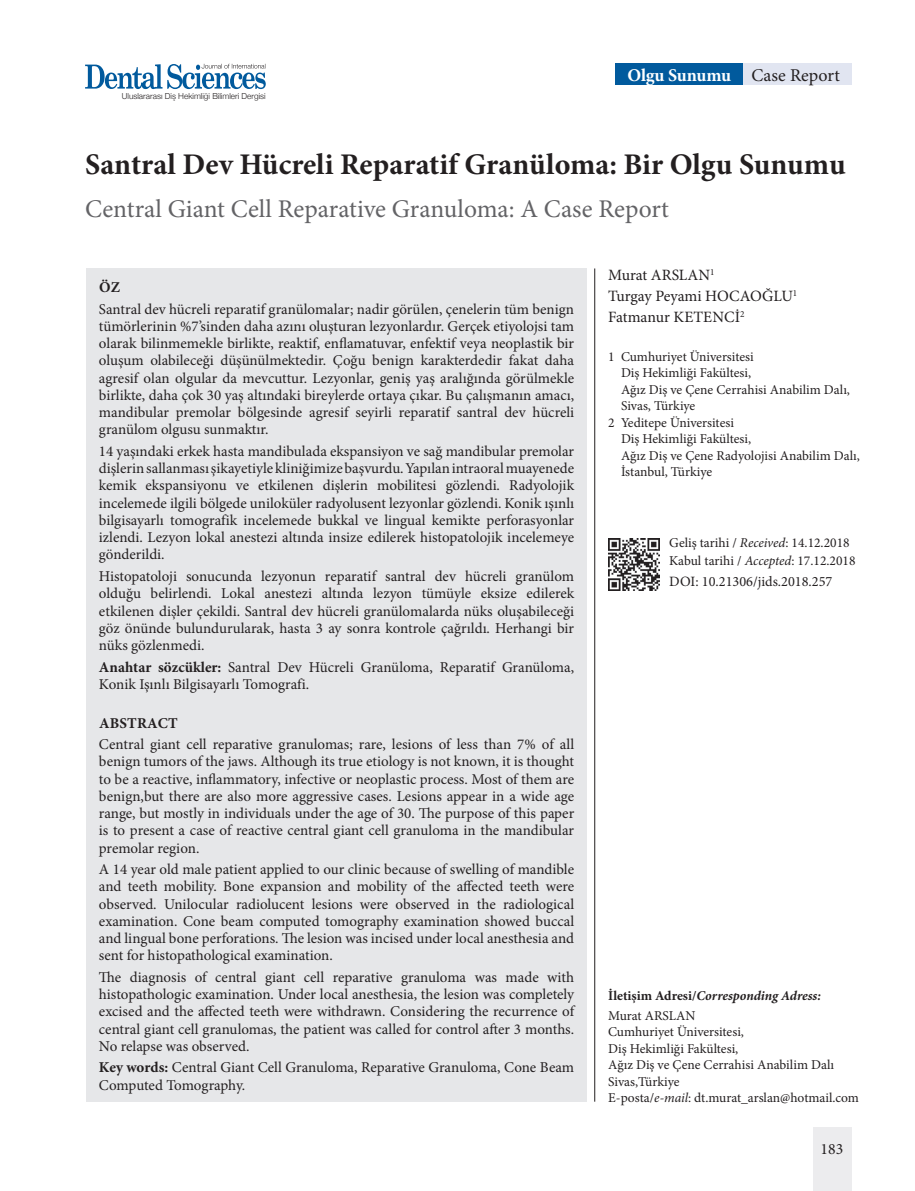
<style>
.page{position:relative;width:915px;height:1191px;background:#fff}
.page>*{position:absolute;margin:0;border:0;box-sizing:border-box;transform-origin:0 0}
.t1{font:700 30px "Minion Pro";color:#231f20}
.t2{font:25.5px "Minion Pro";color:#636366}
.t3{font:700 18px "Minion Pro";letter-spacing:-.01em;color:#fff}
.t4{font:15.75px/21px "Minion Pro";color:#231f20}
.t5{font:15px/17.2px "Minion Pro";color:#231f20;text-align:justify}
.t6{font:700 15px "Minion Pro";letter-spacing:.01em;color:#231f20}
.t7{font:14.25px "Minion Pro";color:#231f20}
.t8{font:13.5px/16.4px "Minion Pro";color:#231f20}
.t9{font:italic 700 13.5px/20px "Minion Pro";letter-spacing:-.005em;color:#231f20}
.t10{font:300 8.25px "Helvetica Neue";color:#231f20}
.s1{font-weight:400;color:#231f20}
.s2{font-weight:700}
.s3{font-style:italic}
.s4{font-style:normal}
.s5{font-weight:400;font-style:normal}
</style>
<div class="page">
<div style="left:812px;top:1127px;width:38px;height:64px;background:#ececee"></div>
<svg style="left:85px;top:64px;width:181px;height:25px"></svg>
<hr style="left:594px;top:268px;width:1px;height:833px;background:#231f20">
<img style="left:608px;top:538px;width:51px;height:52px">
<div style="left:86px;top:268px;width:500px;height:834px;background:#e6e7e9"></div>
<div style="left:615px;top:64px;width:127px;height:21px;background:#015a9d"></div>
<div style="left:742px;top:64px;width:108px;height:21px;background:#e1e5f1"></div>
<p class="t10" style="left:122px;top:89px;width:145px">Uluslararası Diş Hekimliği Bilimleri Dergisi</p>
<p class="t3" style="left:627px;top:63px;width:214px">Olgu Sunumu <span class="s1">Case Report</span></p>
<h1 class="t1" style="left:85px;top:143px;width:761px">Santral Dev Hücreli Reparatif Granüloma: Bir Olgu Sunumu</h1>
<h2 class="t2" style="left:85px;top:192px;width:585px">Central Giant Cell Reparative Granuloma: A Case Report</h2>
<p class="t6" style="left:99px;top:277px;width:22px">ÖZ</p>
<p class="t5" style="left:99px;top:300px;width:476px">Santral dev hücreli reparatif granülomalar; nadir görülen, çenelerin tüm benign tümörlerinin %7’sinden daha azını oluşturan lezyonlardır. Gerçek etiyolojsi tam olarak bilinmemekle birlikte, reaktif, enflamatuvar, enfektif veya neoplastik bir oluşum olabileceği düşünülmektedir. Çoğu benign karakterdedir fakat daha agresif olan olgular da mevcuttur. Lezyonlar, geniş yaş aralığında görülmekle birlikte, daha çok 30 yaş altındaki bireylerde ortaya çıkar. Bu çalışmanın amacı, mandibular premolar bölgesinde agresif seyirli reparatif santral dev hücreli granülom olgusu sunmaktır.</p>
<p class="t5" style="left:99px;top:442px;width:476px">14 yaşındaki erkek hasta mandibulada ekspansiyon ve sağ mandibular premolar dişlerin sallanması şikayetiyle kliniğimize başvurdu. Yapılan intraoral muayenede kemik ekspansiyonu ve etkilenen dişlerin mobilitesi gözlendi. Radyolojik incelemede ilgili bölgede uniloküler radyolusent lezyonlar gözlendi. Konik ışınlı bilgisayarlı tomografik incelemede bukkal ve lingual kemikte perforasyonlar izlendi. Lezyon lokal anestezi altında insize edilerek histopatolojik incelemeye gönderildi.</p>
<p class="t5" style="left:99px;top:567px;width:476px">Histopatoloji sonucunda lezyonun reparatif santral dev hücreli granülom olduğu belirlendi. Lokal anestezi altında lezyon tümüyle eksize edilerek etkilenen dişler çekildi. Santral dev hücreli granülomalarda nüks oluşabileceği göz önünde bulundurularak, hasta 3 ay sonra kontrole çağrıldı. Herhangi bir nüks gözlenmedi.</p>
<p class="t5" style="left:99px;top:658px;width:476px"><span class="s2">Anahtar sözcükler:</span> Santral Dev Hücreli Granüloma, Reparatif Granüloma,<br>Konik Işınlı Bilgisayarlı Tomografi.</p>
<p class="t6" style="left:99px;top:712px;width:80px">ABSTRACT</p>
<p class="t5" style="left:99px;top:735px;width:476px">Central giant cell reparative granulomas; rare, lesions of less than 7% of all benign tumors of the jaws. Although its true etiology is not known, it is thought to be a reactive, inflammatory, infective or neoplastic process. Most of them are benign,but there are also more aggressive cases. Lesions appear in a wide age range, but mostly in individuals under the age of 30. The purpose of this paper is to present a case of reactive central giant cell granuloma in the mandibular premolar region.</p>
<p class="t5" style="left:99px;top:860px;width:476px">A 14 year old male patient applied to our clinic because of swelling of mandible and teeth mobility. Bone expansion and mobility of the affected teeth were observed. Unilocular radiolucent lesions were observed in the radiological examination. Cone beam computed tomography examination showed buccal and lingual bone perforations. The lesion was incised under local anesthesia and sent for histopathological examination.</p>
<p class="t5" style="left:99px;top:968px;width:476px">The diagnosis of central giant cell reparative granuloma was made with histopathologic examination. Under local anesthesia, the lesion was completely excised and the affected teeth were withdrawn. Considering the recurrence of central giant cell granulomas, the patient was called for control after 3 months.<br>No relapse was observed.</p>
<p class="t5" style="left:99px;top:1059px;width:476px"><span class="s2">Key words:</span> Central Giant Cell Granuloma, Reparative Granuloma, Cone Beam<br>Computed Tomography.</p>
<p class="t4" style="left:608px;top:264px;width:190px">Murat ARSLAN<sup>1<br></sup>Turgay Peyami HOCAOĞLU<sup>1<br></sup>Fatmanur KETENCI<sup>2</sup></p>
<p class="t8" style="left:608px;top:348px;width:147px">1 Cumhuriyet Üniversitesi</p>
<p class="t8" style="left:620px;top:365px;width:132px">Diş Hekimliği Fakültesi,</p>
<p class="t8" style="left:620px;top:381px;width:230px">Ağız Diş ve Çene Cerrahisi Anabilim Dalı,</p>
<p class="t8" style="left:620px;top:398px;width:76px">Sivas, Türkiye</p>
<p class="t8" style="left:608px;top:414px;width:127px">2 Yeditepe Üniversitesi</p>
<p class="t8" style="left:620px;top:431px;width:132px">Diş Hekimliği Fakültesi,</p>
<p class="t8" style="left:620px;top:447px;width:240px">Ağız Diş ve Çene Radyolojisi Anabilim Dalı,</p>
<p class="t8" style="left:620px;top:464px;width:93px">İstanbul, Türkiye</p>
<p class="t8" style="left:669px;top:533px;width:188px;line-height:18px">Geliş tarihi / <span class="s3">Received</span>: 14.12.2018<br>Kabul tarihi / <span class="s3">Accepted</span>: 17.12.2018</p>
<p class="t7" style="left:669px;top:571px;width:164px">DOI: 10.21306/jids.2018.257</p>
<p class="t9" style="left:608px;top:985px;width:214px"><span class="s4">İletişim Adresi/</span>Corresponding Adress:<br><span class="s5">Murat ARSLAN</span></p>
<p class="t8" style="left:608px;top:1024px;width:252px">Cumhuriyet Üniversitesi,<br>Diş Hekimliği Fakültesi,<br>Ağız Diş ve Çene Cerrahisi Anabilim Dalı<br>Sivas,Türkiye<br>E-posta/<span class="s3">e-mail</span>: dt.murat_arslan@hotmail.com</p>
<p class="t4" style="left:820px;top:1138px;width:24px">183</p>
</div>
